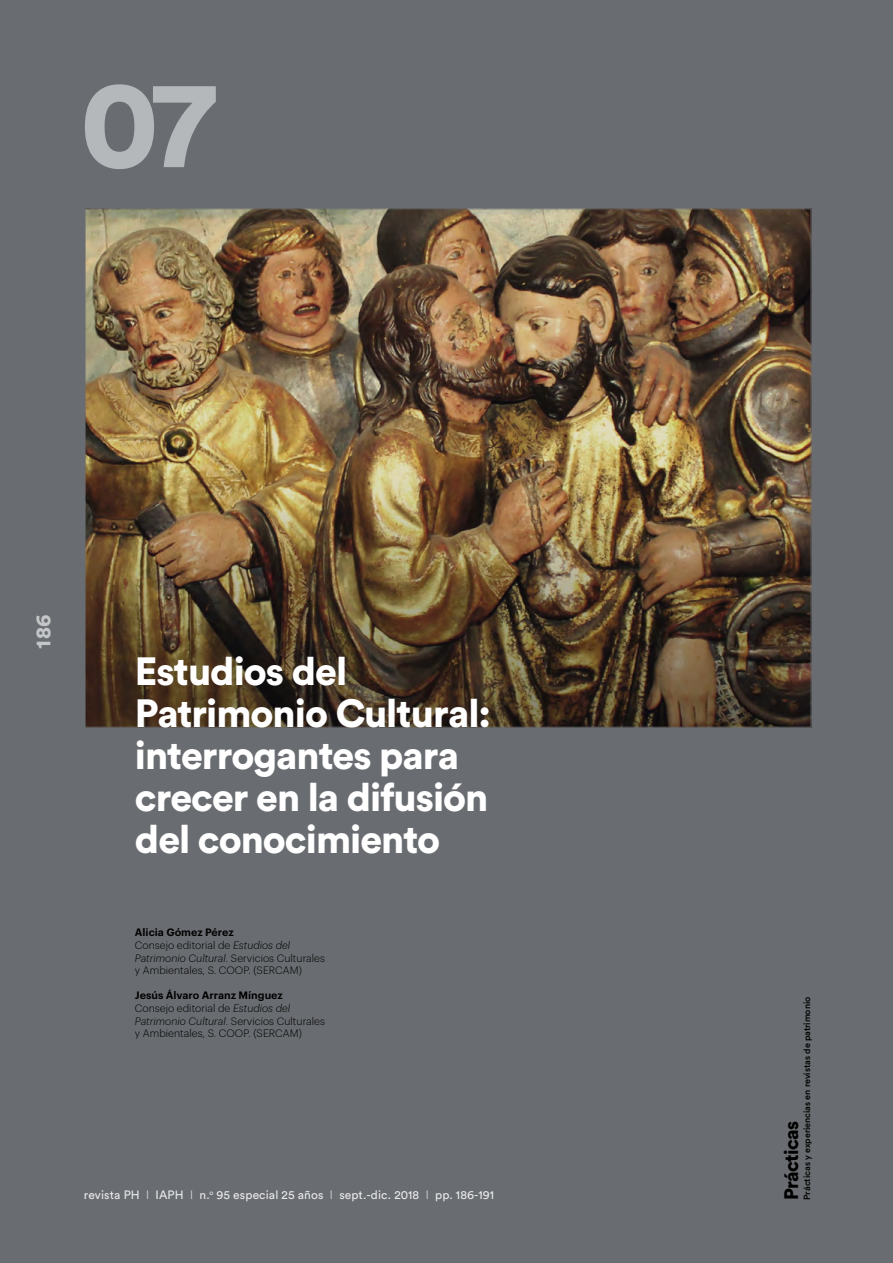
<style>
.page{position:relative;width:893px;height:1263px;background:#696c70}
.page>*{position:absolute;margin:0;border:0;box-sizing:border-box;transform-origin:0 0}
.t1{font:900 124.65px "Circular Std";color:#b5b8ba}
.t2{font:900 39px/42px "Circular Std";letter-spacing:-.025em;color:#fff}
.t3{font:900 21px "Circular Std";color:#c4c6c8}
.t4{font:900 19.35px "Circular Std";letter-spacing:-.035em;color:#000}
.t5{font:12px "Circular Std";letter-spacing:.01em;color:#e9eaeb}
.t6{font:300 10.5px/12.6px "Graphik LCG";color:#000}
.t7{font:500 9px "Circular Std";letter-spacing:-.005em;color:#000}
.s1{font-weight:600}
.s2{font-style:italic}
.s3{font-family:"Graphik LCG";font-weight:300}
</style>
<div class="page">
<img style="left:87px;top:211px;width:722px;height:514px">
<h1 class="t1" style="left:80px;top:40px;width:138px">07</h1>
<h3 class="t3" style="left:29px;top:649px;width:36px;rotate:-90deg">186</h3>
<h2 class="t2" style="left:135px;top:650px;width:358px">Estudios del<br>Patrimonio Cultural: interrogantes para crecer en la difusión del conocimiento</h2>
<p class="t6" style="left:135px;top:925px;width:192px"><span class="s1">Alicia Gómez Pérez<br></span>Consejo editorial de <span class="s2">Estudios del<br>Patrimonio Cultural</span>. Servicios Culturales y Ambientales, S. COOP. (SERCAM)</p>
<p class="t6" style="left:135px;top:988px;width:192px"><span class="s1">Jesús Álvaro Arranz Mínguez<br></span>Consejo editorial de <span class="s2">Estudios del Patrimonio Cultural</span>. Servicios Culturales y Ambientales, S. COOP. (SERCAM)</p>
<p class="t5" style="left:84px;top:1188px;width:412px">revista PH <span class="s3">I</span> IAPH <span class="s3">I</span> n.<sup>o</sup> 95 especial 25 años <span class="s3">I</span> sept.-dic. 2018 <span class="s3">I</span> pp. 186-191</p>
<p class="t7" style="left:801px;top:1200px;width:205px;rotate:-90deg">Prácticas y experiencias en revistas de patrimonio</p>
<h3 class="t4" style="left:778px;top:1200px;width:81px;rotate:-90deg">Prácticas</h3>
</div>
